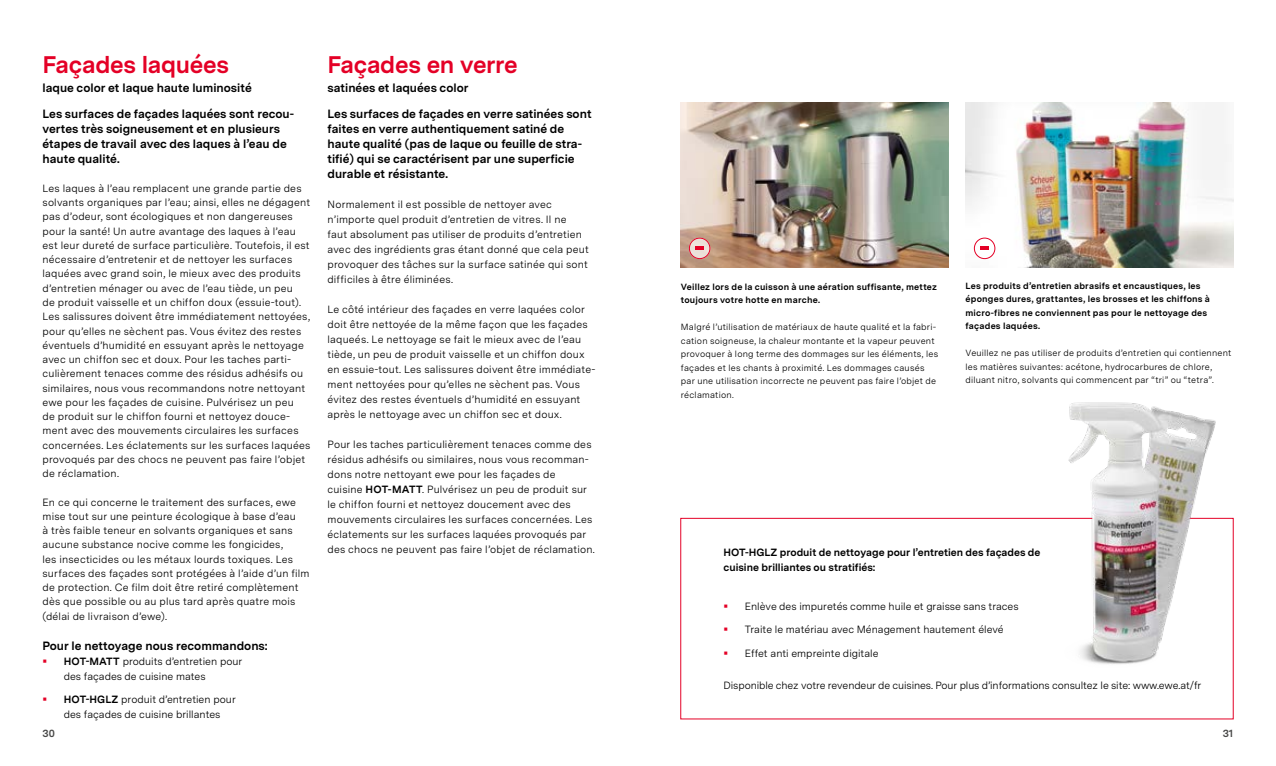
<style>
.page{position:relative;width:1276px;height:766px;background:#fff}
.page>*{position:absolute;margin:0;border:0;box-sizing:border-box;transform-origin:0 0}
.t1{font:700 24px "Messina Sans";letter-spacing:-.015em;color:#e40026}
.t2{font:700 12px/15px "Messina Sans";color:#000}
.t3{font:10.5px/14.2px "Messina Sans";letter-spacing:.02em;color:#000}
.t4{font:10.5px/15px "Messina Sans";color:#000}
.t5{font:10.5px "Messina Sans";letter-spacing:-.01em;color:#000}
.t6{font:700 10.5px/15px "Messina Sans";color:#000}
.t7{font:700 10.5px "Messina Sans";color:#494948}
.t8{font:9px/13.5px "Messina Sans";letter-spacing:.025em;color:#000}
.t9{font:700 9px/13.5px "Messina Sans";letter-spacing:.025em;color:#000}
.s1{font-weight:700}
</style>
<div class="page">
<img style="left:680px;top:103px;width:268px;height:165px">
<img style="left:965px;top:103px;width:268px;height:165px">
<div style="left:974px;top:238px;width:21px;height:20px;background:#fff;border-radius:50%"></div>
<div style="left:974px;top:238px;width:21px;height:21px;border:1px solid #e40026;border-radius:50%"></div>
<svg style="left:980px;top:247px;width:9px;height:3px"></svg>
<svg style="left:689px;top:238px;width:21px;height:20px"></svg>
<div style="left:689px;top:238px;width:21px;height:21px;border:1px solid #e40026;border-radius:50%"></div>
<svg style="left:695px;top:247px;width:9px;height:3px"></svg>
<img style="left:1057px;top:402px;width:170px;height:262px">
<h1 class="t1" style="left:43px;top:46px;width:188px">Façades laquées</h1>
<p class="t2" style="left:43px;top:74px;width:253px;line-height:25.8px">laque color et laque haute luminosité<br>Les surfaces de façades laquées sont recou-</p>
<p class="t2" style="left:43px;top:120px;width:246px">vertes très soigneusement et en plusieurs étapes de travail avec des laques à l’eau de haute qualité.</p>
<p class="t3" style="left:43px;top:181px;width:269px">Les laques à l’eau remplacent une grande partie des solvants organiques par l’eau; ainsi, elles ne dégagent pas d’odeur, sont écologiques et non dangereuses pour la santé! Un autre avantage des laques à l’eau est leur dureté de surface particulière. Toutefois, il est nécessaire d’entretenir et de nettoyer les surfaces laquées avec grand soin, le mieux avec des produits d’entretien ménager ou avec de l’eau tiède, un peu<br>de produit vaisselle et un chiffon doux (essuie-tout).<br>Les salissures doivent être immédiatement nettoyées, pour qu’elles ne sèchent pas. Vous évitez des restes éventuels d’humidité en essuyant après le nettoyage avec un chiffon sec et doux. Pour les taches parti&shy;culièrement tenaces comme des résidus adhésifs ou similaires, nous vous recommandons notre nettoyant ewe pour les façades de cuisine. Pulvérisez un peu<br>de produit sur le chiffon fourni et nettoyez douce&shy;ment avec des mouvements circulaires les surfaces concernées. Les éclatements sur les surfaces laquées provoqués par des chocs ne peuvent pas faire l’objet de réclamation.</p>
<p class="t3" style="left:43px;top:494px;width:268px">En ce qui concerne le traitement des surfaces, ewe mise tout sur une peinture écologique à base d’eau<br>à très faible teneur en solvants organiques et sans aucune substance nocive comme les fongicides,<br>les insecticides ou les métaux lourds toxiques. Les surfaces des façades sont protégées à l’aide d’un film de protection. Ce film doit être retiré complètement dès que possible ou au plus tard après quatre mois (délai de livraison d’ewe).</p>
<p class="t2" style="left:43px;top:637px;width:227px">Pour le nettoyage nous recommandons:</p>
<p class="t4" style="left:64px;top:653px;width:180px"><span class="s1">HOT-MATT</span> produits d’entretien pour des façades de cuisine mates</p>
<p class="t4" style="left:64px;top:691px;width:173px"><span class="s1">HOT-HGLZ</span> produit d’entretien pour des façades de cuisine brillantes</p>
<h1 class="t1" style="left:327px;top:46px;width:192px">Façades en verre</h1>
<p class="t2" style="left:327px;top:74px;width:266px;line-height:25.8px">satinées et laquées color<br>Les surfaces de façades en verre satinées sont</p>
<p class="t2" style="left:327px;top:120px;width:256px">faites en verre authentiquement satiné de haute qualité (pas de laque ou feuille de stra&shy;tifié) qui se caractérisent par une superficie durable et résistante.</p>
<p class="t3" style="left:327px;top:196px;width:263px;line-height:15px">Normalement il est possible de nettoyer avec n’importe quel produit d’entretien de vitres. Il ne<br>faut absolument pas utiliser de produits d’entretien avec des ingrédients gras étant donné que cela peut provoquer des tâches sur la surface satinée qui sont difficiles à être éliminées.</p>
<p class="t3" style="left:327px;top:301px;width:268px;line-height:15px">Le côté intérieur des façades en verre laquées color doit être nettoyée de la même façon que les façades laqueés. Le nettoyage se fait le mieux avec de l’eau tiède, un peu de produit vaisselle et un chiffon doux en essuie-tout. Les salissures doivent être immédiate&shy;ment nettoyées pour qu’elles ne sèchent pas. Vous évitez des restes éventuels d’humidité en essuyant après le nettoyage avec un chiffon sec et doux.</p>
<p class="t3" style="left:327px;top:436px;width:269px;line-height:15px">Pour les taches particulièrement tenaces comme des résidus adhésifs ou similaires, nous vous recomman&shy;dons notre nettoyant ewe pour les façades de<br>cuisine <span class="s1">HOT-MATT</span>. Pulvérisez un peu de produit sur le chiffon fourni et nettoyez doucement avec des mouvements circulaires les surfaces concernées. Les éclatements sur les surfaces laquées provoqués par des chocs ne peuvent pas faire l’objet de réclamation.</p>
<p class="t9" style="left:681px;top:279px;width:258px">Veillez lors de la cuisson à une aération suffisante, mettez toujours votre hotte en marche.</p>
<p class="t8" style="left:681px;top:320px;width:259px">Malgré l’utilisation de matériaux de haute qualité et la fabri&shy;cation soigneuse, la chaleur montante et la vapeur peuvent provoquer à long terme des dommages sur les éléments, les façades et les chants à proximité. Les dommages causés par une utilisation incorrecte ne peuvent pas faire l’objet de réclamation.</p>
<p class="t9" style="left:965px;top:278px;width:246px">Les produits d’entretien abrasifs et encaustiques, les éponges dures, grattantes, les brosses et les chiffons à micro-fibres ne conviennent pas pour le nettoyage des façades laquées.</p>
<p class="t8" style="left:965px;top:346px;width:267px">Veuillez ne pas utiliser de produits d’entretien qui contiennent les matières suivantes: acétone, hydrocarbures de chlore, diluant nitro, solvants qui commencent par “tri” ou “tetra”.</p>
<p class="t6" style="left:723px;top:544px;width:318px">HOT-HGLZ produit de nettoyage pour l’entretien des façades de cuisine brilliantes ou stratifiés:</p>
<p class="t4" style="left:745px;top:598px;width:275px">Enlève des impuretés comme huile et graisse sans traces</p>
<p class="t4" style="left:745px;top:621px;width:260px">Traite le matériau avec Ménagement hautement élevé</p>
<p class="t4" style="left:745px;top:645px;width:135px">Effet anti empreinte digitale</p>
<p class="t5" style="left:723px;top:677px;width:479px">Disponible chez votre revendeur de cuisines. Pour plus d’informations consultez le site: www.ewe.at/fr</p>
<p class="t7" style="left:43px;top:725px;width:14px">30</p>
<p class="t7" style="left:1222px;top:725px;width:12px">31</p>
</div>
